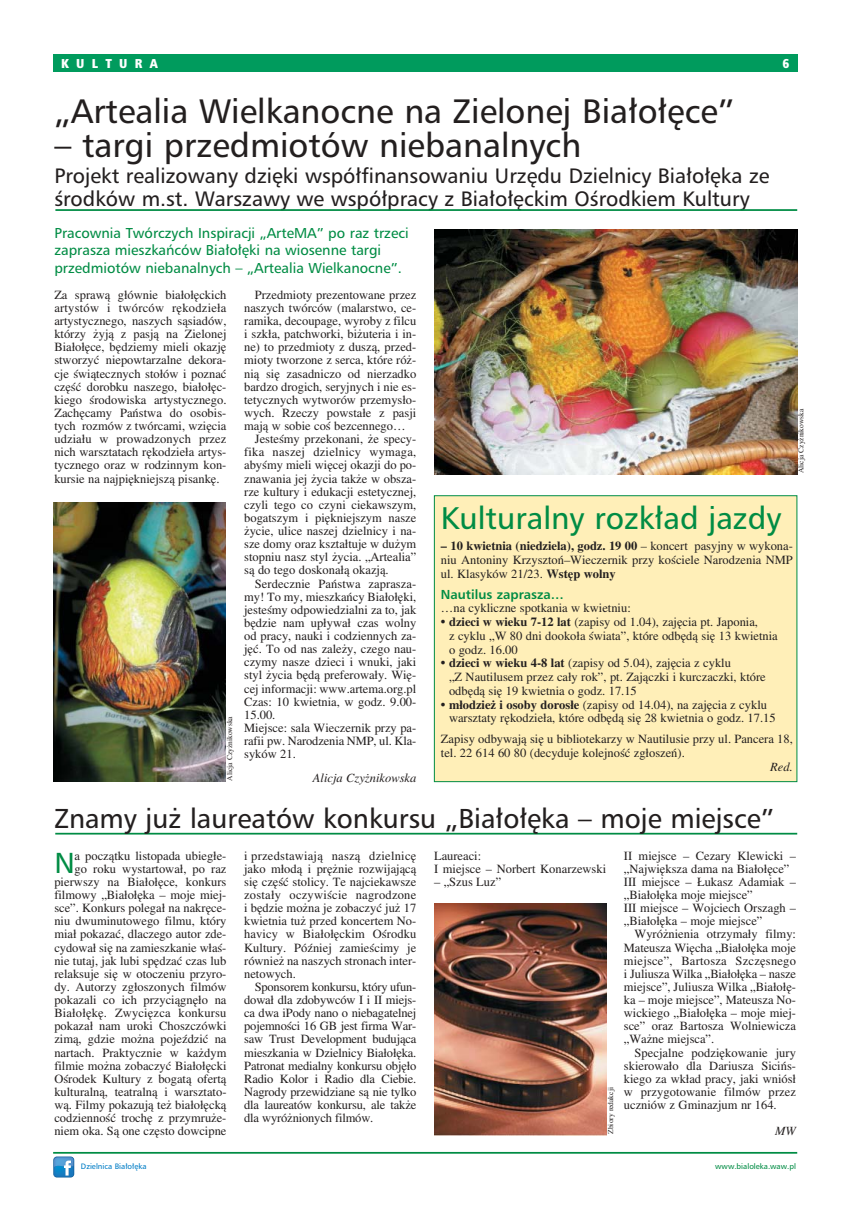
<style>
.page{position:relative;width:850px;height:1205px;background:#fff}
.page>*{position:absolute;margin:0;border:0;box-sizing:border-box;transform-origin:0 0}
.t1{font:32.5px "Humnst 777 PL";color:#231f1f}
.t2{font:30px "Humnst 777 PL";color:#008c44}
.t3{font:27.75px "Humnst 777 PL";color:#008c44}
.t4{font:26.25px "Humnst 777 PL";color:#231f1f}
.t5{font:20px/22.5px "Humnst 777 PL";color:#231f1f}
.t6{font:13.75px/17.5px "Humnst 777 PL";color:#008c44}
.t7{font:12.5px/13.1px "Toronto";color:#231f1f;text-align:justify}
.t8{font:12.5px "Toronto";letter-spacing:.02em;color:#231f1f}
.t9{font:italic 12.5px "Toronto";color:#231f1f}
.t10{font:700 12.5px "Humnst 777 PL";color:#008c44}
.t11{font:12.5px "Humnst 777 X Blk Cn PL";letter-spacing:.58em;color:#fff}
.t12{font:7.5px "Toronto";color:#231f1f}
.t13{font:7.5px "Humnst 777 PL";color:#008c44}
.t14{font:7.5px "Humnst 777 PL";color:#007dc6}
.s1{font-weight:700}
.s2{font-weight:700;font-size:13.12px}
</style>
<div class="page">
<div style="left:53px;top:54px;width:744px;height:18px;background:#009b5d"></div>
<hr style="left:53px;top:1152px;width:744px;height:2px;background:#008c44">
<hr style="left:55px;top:833px;width:742px;height:2px;background:#008c44">
<div style="left:434px;top:496px;width:363px;height:286px;background:#ffefb8"></div>
<div style="left:434px;top:495px;width:363px;height:287px;border:1px solid #008c44"></div>
<img style="left:434px;top:230px;width:363px;height:244px">
<img style="left:434px;top:904px;width:173px;height:231px">
<img style="left:53px;top:502px;width:173px;height:280px">
<svg style="left:53px;top:1156px;width:20px;height:22px"></svg>
<svg style="left:53px;top:1157px;width:21px;height:21px"></svg>
<img style="left:54px;top:1167px;width:20px;height:10px">
<img style="left:54px;top:1157px;width:20px;height:10px">
<svg style="left:64px;top:1160px;width:7px;height:16px"></svg>
<hr style="left:55px;top:209px;width:742px;height:2px;background:#008c44">
<p class="t11" style="left:61px;top:58px;width:98px">KULTURA</p>
<p class="t11" style="left:782px;top:58px;width:8px">6</p>
<h1 class="t1" style="left:54px;top:98px;width:682px">„Artealia Wielkanocne na Zielonej Białołęce”</h1>
<h1 class="t1" style="left:54px;top:132px;width:529px">– targi przedmiotów niebanalnych</h1>
<h3 class="t5" style="left:54px;top:166px;width:717px">Projekt realizowany dzięki współfinansowaniu Urzędu Dzielnicy Białołęka ze środków m.st. Warszawy we współpracy z Białołęckim Ośrodkiem Kultury</h3>
<p class="t6" style="left:54px;top:225px;width:356px">Pracownia Twórczych Inspiracji „ArteMA” po raz trzeci zaprasza mieszkańców Białołęki na wiosenne targi przedmiotów niebanalnych – „Artealia Wielkanocne”.</p>
<p class="t7" style="left:54px;top:289px;width:174px">Za sprawą głównie białołęckich artystów i twórców rękodzieła artystycznego, naszych sąsiadów, którzy żyją z pasją na Zielonej Białołęce, będziemy mieli okazję stworzyć niepowtarzalne dekora− cje świątecznych stołów i poznać część dorobku naszego, białołęc− kiego środowiska artystycznego.<br>Zachęcamy Państwa do osobis− tych rozmów z twórcami, wzięcia udziału w prowadzonych przez nich warsztatach rękodzieła artys− tycznego oraz w rodzinnym kon− kursie na najpiękniejszą pisankę.</p>
<p class="t7" style="left:255px;top:289px;width:163px">Przedmioty prezentowane przez</p>
<p class="t7" style="left:244px;top:302px;width:174px">naszych twórców (malarstwo, ce−</p>
<p class="t7" style="left:244px;top:315px;width:174px">ramika, decoupage, wyroby z filcu</p>
<p class="t7" style="left:244px;top:329px;width:174px">i szkła, patchworki, biżuteria i in−</p>
<p class="t7" style="left:244px;top:342px;width:174px">ne) to przedmioty z duszą, przed−</p>
<p class="t7" style="left:244px;top:355px;width:174px">mioty tworzone z serca, które róż−</p>
<p class="t7" style="left:244px;top:368px;width:174px">nią się zasadniczo od nierzadko</p>
<p class="t7" style="left:244px;top:381px;width:174px">bardzo drogich, seryjnych i nie es−</p>
<p class="t7" style="left:244px;top:394px;width:174px">tetycznych wytworów przemysło−</p>
<p class="t7" style="left:244px;top:407px;width:174px">wych. Rzeczy powstałe z pasji</p>
<p class="t7" style="left:244px;top:420px;width:163px">mają w sobie coś bezcennego…</p>
<p class="t7" style="left:255px;top:434px;width:163px">Jesteśmy przekonani, że specy−</p>
<p class="t8" style="left:244px;top:448px;width:174px">fika naszej dzielnicy wymaga,</p>
<p class="t7" style="left:244px;top:460px;width:174px">abyśmy mieli więcej okazji do po−</p>
<p class="t7" style="left:244px;top:473px;width:174px">znawania jej życia także w obsza−</p>
<p class="t7" style="left:244px;top:486px;width:174px">rze kultury i edukacji estetycznej,</p>
<p class="t7" style="left:244px;top:499px;width:174px">czyli tego co czyni ciekawszym,</p>
<p class="t7" style="left:244px;top:512px;width:174px">bogatszym i piękniejszym nasze</p>
<p class="t7" style="left:244px;top:525px;width:174px">życie, ulice naszej dzielnicy i na−</p>
<p class="t7" style="left:244px;top:539px;width:174px">sze domy oraz kształtuje w dużym</p>
<p class="t7" style="left:244px;top:552px;width:174px">stopniu nasz styl życia. „Artealia”</p>
<p class="t7" style="left:244px;top:565px;width:146px">są do tego doskonałą okazją.</p>
<p class="t7" style="left:255px;top:578px;width:163px">Serdecznie Państwa zaprasza−</p>
<p class="t7" style="left:244px;top:591px;width:174px">my! To my, mieszkańcy Białołęki,</p>
<p class="t7" style="left:244px;top:604px;width:174px">jesteśmy odpowiedzialni za to, jak</p>
<p class="t7" style="left:244px;top:617px;width:174px">będzie nam upływał czas wolny</p>
<p class="t7" style="left:244px;top:630px;width:174px">od pracy, nauki i codziennych za−</p>
<p class="t7" style="left:244px;top:644px;width:174px">jęć. To od nas zależy, czego nau−</p>
<p class="t7" style="left:244px;top:657px;width:174px">czymy nasze dzieci i wnuki, jaki</p>
<p class="t7" style="left:244px;top:670px;width:174px">styl życia będą preferowały. Wię−</p>
<p class="t7" style="left:244px;top:683px;width:174px">cej informacji: www.artema.org.pl</p>
<p class="t7" style="left:244px;top:696px;width:174px">Czas: 10 kwietnia, w godz. 9.00−</p>
<p class="t7" style="left:244px;top:709px;width:33px">15.00.</p>
<p class="t7" style="left:244px;top:722px;width:174px">Miejsce: sala Wieczernik przy pa−</p>
<p class="t7" style="left:244px;top:735px;width:174px">rafii pw. Narodzenia NMP, ul. Kla−</p>
<p class="t7" style="left:244px;top:749px;width:53px">syków 21.</p>
<p class="t9" style="left:313px;top:773px;width:105px">Alicja Czyżnikowska</p>
<p class="t12" style="left:227px;top:781px;width:66px;rotate:-90deg">Alicja Czyżnikowska</p>
<p class="t12" style="left:798px;top:473px;width:66px;rotate:-90deg">Alicja Czyżnikowska</p>
<h2 class="t2" style="left:441px;top:506px;width:342px">Kulturalny rozkład jazdy</h2>
<p class="t7" style="left:441px;top:540px;width:353px;line-height:13.8px"><span class="s1">– 10 kwietnia (niedziela), godz. 19 00</span> – koncert pasyjny w wykona− niu Antoniny Krzysztoń–Wieczernik przy kościele Narodzenia NMP ul. Klasyków 21/23. <span class="s1">Wstęp wolny</span></p>
<p class="t10" style="left:441px;top:589px;width:124px">Nautilus zaprasza…</p>
<p class="t7" style="left:441px;top:603px;width:191px">…na cykliczne spotkania w kwietniu:</p>
<p class="t7" style="left:449px;top:616px;width:330px;line-height:13.8px;text-align:left;text-indent:-8px"><span class="s2">•</span> <span class="s1">dzieci w wieku 7−12 lat</span> (zapisy od 1.04), zajęcia pt. Japonia,<br>z cyklu „W 80 dni dookoła świata”, które odbędą się 13 kwietnia o godz. 16.00</p>
<p class="t7" style="left:449px;top:658px;width:318px;line-height:13.8px;text-align:left;text-indent:-8px"><span class="s2">•</span> <span class="s1">dzieci w wieku 4−8 lat</span> (zapisy od 5.04), zajęcia z cyklu<br>„Z Nautilusem przez cały rok”, pt. Zajączki i kurczaczki, które odbędą się 19 kwietnia o godz. 17.15</p>
<p class="t7" style="left:449px;top:699px;width:328px;line-height:13.8px;text-indent:-8px"><span class="s2">•</span> <span class="s1">młodzież i osoby dorosłe</span> (zapisy od 14.04), na zajęcia z cyklu warsztaty rękodzieła, które odbędą się 28 kwietnia o godz. 17.15</p>
<p class="t7" style="left:441px;top:733px;width:353px;line-height:13.8px">Zapisy odbywają się u bibliotekarzy w Nautilusie przy ul. Pancera 18, tel. 22 614 60 80 (decyduje kolejność zgłoszeń).</p>
<p class="t9" style="left:770px;top:762px;width:24px">Red.</p>
<h3 class="t4" style="left:54px;top:808px;width:722px">Znamy już laureatów konkursu „Białołęka – moje miejsce”</h3>
<p class="t7" style="left:54px;top:850px;width:174px;text-align:right">a początku listopada ubiegłe−<br>go roku wystartował, po raz pierwszy na Białołęce, konkurs filmowy „Białołęka – moje miej− sce”. Konkurs polegał na nakręce− niu dwuminutowego filmu, który miał pokazać, dlaczego autor zde− cydował się na zamieszkanie właś− nie tutaj, jak lubi spędzać czas lub relaksuje się w otoczeniu przyro− dy. Autorzy zgłoszonych filmów pokazali co ich przyciągnęło na<br>Białołękę. Zwycięzca konkursu pokazał nam uroki Choszczówki zimą, gdzie można pojeździć na nartach. Praktycznie w każdym filmie można zobaczyć Białołęcki<br>Ośrodek Kultury z bogatą ofertą kulturalną, teatralną i warsztato− wą. Filmy pokazują też białołęcką codzienność trochę z przymruże− niem oka. Są one często dowcipne</p>
<p class="t7" style="left:244px;top:850px;width:174px">i przedstawiają naszą dzielnicę jako młodą i prężnie rozwijającą się część stolicy. Te najciekawsze zostały oczywiście nagrodzone i będzie można je zobaczyć już 17 kwietnia tuż przed koncertem No− havicy w Białołęckim Ośrodku Kultury. Później zamieścimy je również na naszych stronach inter− netowych.</p>
<h3 class="t3" style="left:54px;top:851px;width:22px">N</h3>
<p class="t7" style="left:244px;top:981px;width:174px;text-indent:11px">Sponsorem konkursu, który ufun− dował dla zdobywców I i II miejs− ca dwa iPody nano o niebagatelnej pojemności 16 GB jest firma War− saw Trust Development budująca mieszkania w Dzielnicy Białołęka.<br>Patronat medialny konkursu objęło Radio Kolor i Radio dla Ciebie.<br>Nagrody przewidziane są nie tylko dla laureatów konkursu, ale także dla wyróżnionych filmów.</p>
<p class="t7" style="left:434px;top:850px;width:174px">Laureaci:<br>I miejsce – Norbert Konarzewski</p>
<p class="t7" style="left:434px;top:876px;width:69px">– „Szus Luz”</p>
<p class="t12" style="left:608px;top:1134px;width:48px;rotate:-90deg">Zbiory redakcji</p>
<p class="t7" style="left:624px;top:850px;width:174px;text-align:left">II miejsce – Cezary Klewicki – „Największa dama na Białołęce”<br>III miejsce – Łukasz Adamiak – „Białołęka moje miejsce”<br>III miejsce – Wojciech Orszagh – „Białołęka – moje miejsce”</p>
<p class="t7" style="left:624px;top:929px;width:174px;text-indent:11px">Wyróżnienia otrzymały filmy:<br>Mateusza Więcha „Białołęka moje miejsce”, Bartosza Szczęsnego i Juliusza Wilka „Białołęka – nasze miejsce”, Juliusza Wilka „Białołę− ka – moje miejsce”, Mateusza No− wickiego „Białołęka – moje miej− sce” oraz Bartosza Wolniewicza „Ważne miejsca”.</p>
<p class="t7" style="left:624px;top:1047px;width:174px;text-indent:11px">Specjalne podziękowanie jury skierowało dla Dariusza Sicińs− kiego za wkład pracy, jaki wniósł w przygotowanie filmów przez uczniów z Gminazjum nr 164.</p>
<p class="t9" style="left:775px;top:1127px;width:22px">MW</p>
<p class="t14" style="left:81px;top:1163px;width:67px">Dzielnica Białołęka</p>
<p class="t13" style="left:715px;top:1163px;width:82px">www.bialoleka.waw.pl</p>
</div>
